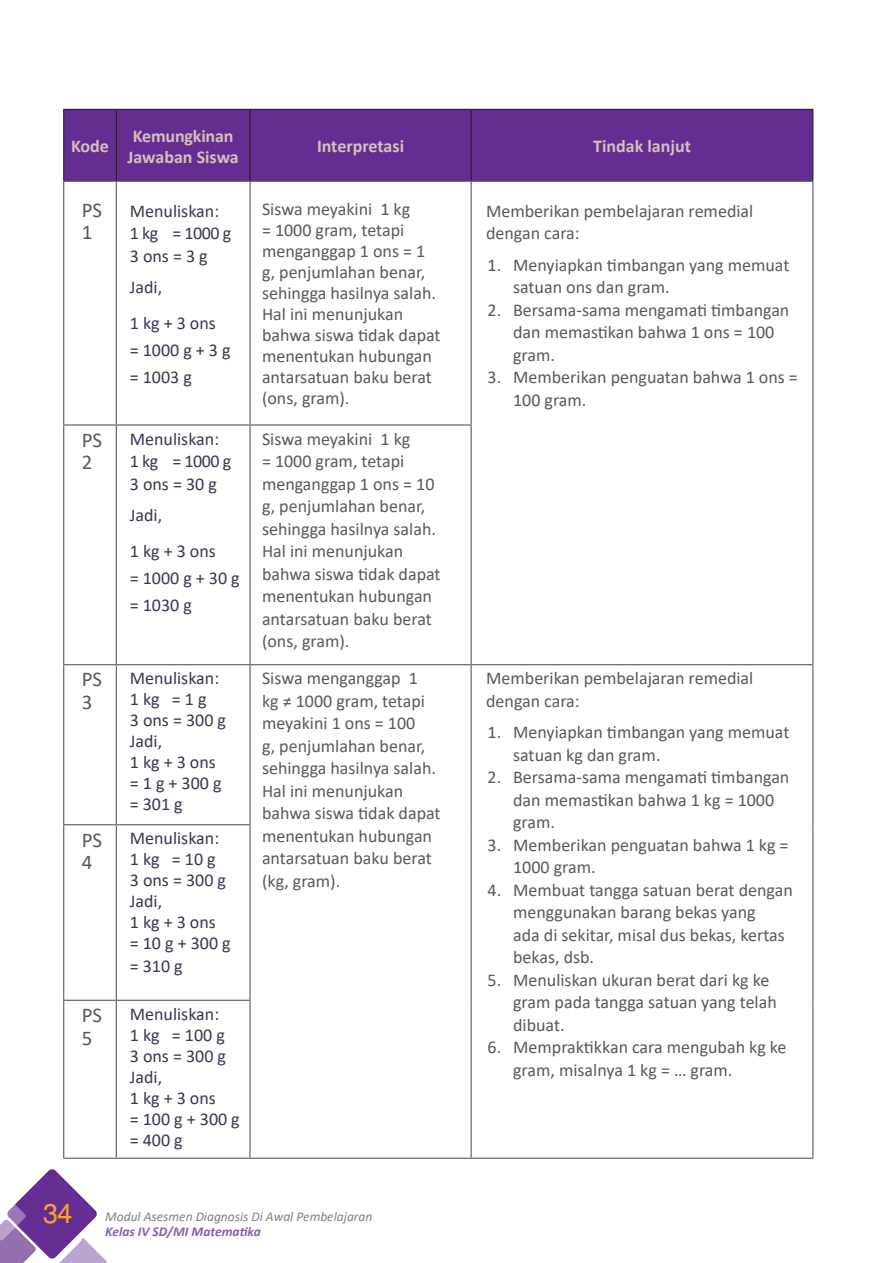
<style>
.page{position:relative;width:893px;height:1263px;background:#fff}
.page>*{position:absolute;margin:0;border:0;box-sizing:border-box;transform-origin:0 0}
.t1{font:21px/22.5px "Calibri";color:#58595b}
.t2{font:18px/22.5px "Calibri";color:#58595b}
.t3{font:18px/21px "Calibri";color:#3a3751}
.t4{font:700 18px/21px "Calibri";color:#d6c0bb}
.t5{font:italic 13.5px/15px "Calibri";color:#58595b}
.s1{font-family:"Helvetica";font-style:normal;font-size:27px;color:#faa22c}
.s2{font-weight:700;color:#652d91}
</style>
<div class="page">
<svg style="left:0;top:1169px;width:107px;height:94px"></svg>
<div style="left:64px;top:110px;width:748px;height:71px;background:#652d91"></div>
<hr style="left:63px;top:181px;width:53px;height:1px;background:#58595b">
<hr style="left:63px;top:182px;width:1px;height:242px;background:#58595b">
<hr style="left:116px;top:181px;width:134px;height:1px;background:#58595b">
<hr style="left:116px;top:182px;width:1px;height:242px;background:#58595b">
<hr style="left:250px;top:181px;width:221px;height:1px;background:#58595b">
<hr style="left:249px;top:182px;width:2px;height:242px;background:#58595b">
<hr style="left:471px;top:181px;width:342px;height:1px;background:#58595b">
<hr style="left:471px;top:182px;width:1px;height:242px;background:#58595b">
<hr style="left:812px;top:182px;width:1px;height:243px;background:#58595b">
<hr style="left:63px;top:424px;width:53px;height:2px;background:#58595b">
<hr style="left:63px;top:426px;width:1px;height:238px;background:#58595b">
<hr style="left:116px;top:424px;width:134px;height:2px;background:#58595b">
<hr style="left:116px;top:426px;width:1px;height:238px;background:#58595b">
<hr style="left:250px;top:424px;width:222px;height:2px;background:#58595b">
<hr style="left:249px;top:426px;width:2px;height:238px;background:#58595b">
<hr style="left:471px;top:426px;width:1px;height:238px;background:#58595b">
<hr style="left:812px;top:425px;width:1px;height:239px;background:#58595b">
<hr style="left:63px;top:664px;width:53px;height:1px;background:#58595b">
<hr style="left:63px;top:665px;width:1px;height:159px;background:#58595b">
<hr style="left:116px;top:664px;width:134px;height:1px;background:#58595b">
<hr style="left:116px;top:665px;width:1px;height:159px;background:#58595b">
<hr style="left:250px;top:664px;width:221px;height:1px;background:#58595b">
<hr style="left:249px;top:665px;width:2px;height:159px;background:#58595b">
<hr style="left:471px;top:664px;width:342px;height:1px;background:#58595b">
<hr style="left:471px;top:665px;width:1px;height:160px;background:#58595b">
<hr style="left:812px;top:665px;width:1px;height:160px;background:#58595b">
<hr style="left:63px;top:824px;width:53px;height:1px;background:#58595b">
<hr style="left:63px;top:825px;width:1px;height:175px;background:#58595b">
<hr style="left:116px;top:824px;width:135px;height:1px;background:#58595b">
<hr style="left:116px;top:825px;width:1px;height:175px;background:#58595b">
<hr style="left:249px;top:825px;width:2px;height:175px;background:#58595b">
<hr style="left:471px;top:825px;width:1px;height:175px;background:#58595b">
<hr style="left:812px;top:825px;width:1px;height:175px;background:#58595b">
<hr style="left:63px;top:1000px;width:53px;height:1px;background:#58595b">
<hr style="left:63px;top:1001px;width:1px;height:157px;background:#58595b">
<hr style="left:116px;top:1000px;width:135px;height:1px;background:#58595b">
<hr style="left:116px;top:1001px;width:1px;height:157px;background:#58595b">
<hr style="left:249px;top:1001px;width:2px;height:157px;background:#58595b">
<hr style="left:471px;top:1000px;width:1px;height:158px;background:#58595b">
<hr style="left:812px;top:1000px;width:1px;height:158px;background:#58595b">
<hr style="left:63px;top:1158px;width:53px;height:1px;background:#58595b">
<hr style="left:116px;top:1158px;width:134px;height:1px;background:#58595b">
<hr style="left:250px;top:1158px;width:221px;height:1px;background:#58595b">
<hr style="left:471px;top:1158px;width:342px;height:1px;background:#58595b">
<hr style="left:471px;top:109px;width:342px;height:1px;background:#222121">
<hr style="left:812px;top:110px;width:1px;height:71px;background:#222121">
<hr style="left:250px;top:109px;width:221px;height:1px;background:#222121">
<hr style="left:471px;top:110px;width:1px;height:71px;background:#222121">
<hr style="left:116px;top:109px;width:134px;height:1px;background:#222121">
<hr style="left:249px;top:110px;width:2px;height:71px;background:#222121">
<hr style="left:63px;top:109px;width:53px;height:1px;background:#222121">
<hr style="left:63px;top:110px;width:1px;height:71px;background:#222121">
<hr style="left:116px;top:110px;width:1px;height:71px;background:#222121">
<p class="t4" style="left:71px;top:135px;width:39px">Kode</p>
<p class="t4" style="left:128px;top:125px;width:113px">Kemungkinan<br>Jawaban Siswa</p>
<p class="t4" style="left:317px;top:135px;width:89px">Interpretasi</p>
<p class="t4" style="left:593px;top:135px;width:99px">Tindak lanjut</p>
<p class="t1" style="left:82px;top:198px;width:22px">PS<br>1</p>
<p class="t3" style="left:130px;top:199px;width:103px;line-height:22.5px">Menuliskan:<br>1 kg = 1000 g<br>3 ons = 3 g</p>
<p class="t3" style="left:130px;top:269px;width:88px;line-height:36px">Jadi,<br>1 kg + 3 ons</p>
<p class="t3" style="left:130px;top:336px;width:102px;line-height:27px">= 1000 g + 3 g = 1003 g</p>
<p class="t1" style="left:82px;top:428px;width:22px">PS<br>2</p>
<p class="t3" style="left:130px;top:427px;width:103px;line-height:22.5px">Menuliskan:<br>1 kg = 1000 g<br>3 ons = 30 g</p>
<p class="t3" style="left:130px;top:497px;width:88px;line-height:36px">Jadi,<br>1 kg + 3 ons</p>
<p class="t3" style="left:130px;top:564px;width:111px;line-height:27px">= 1000 g + 30 g = 1030 g</p>
<p class="t2" style="left:262px;top:198px;width:180px;line-height:21px">Siswa meyakini 1 kg<br>= 1000 gram, tetapi menganggap 1 ons = 1 g, penjumlahan benar, sehingga hasilnya salah.<br>Hal ini menunjukan bahwa siswa tidak dapat menentukan hubungan antarsatuan baku berat (ons, gram).</p>
<p class="t2" style="left:486px;top:199px;width:269px">Memberikan pembelajaran remedial dengan cara:</p>
<p class="t2" style="left:513px;top:253px;width:278px;text-indent:-26px">1. Menyiapkan timbangan yang memuat satuan ons dan gram.</p>
<p class="t2" style="left:513px;top:298px;width:278px;text-indent:-26px">2. Bersama-sama mengamati timbangan dan memastikan bahwa 1 ons = 100 gram.</p>
<p class="t2" style="left:513px;top:365px;width:286px;text-indent:-26px">3. Memberikan penguatan bahwa 1 ons =<br>100 gram.</p>
<p class="t2" style="left:262px;top:427px;width:180px">Siswa meyakini 1 kg<br>= 1000 gram, tetapi menganggap 1 ons = 10 g, penjumlahan benar, sehingga hasilnya salah.<br>Hal ini menunjukan bahwa siswa tidak dapat menentukan hubungan antarsatuan baku berat (ons, gram).</p>
<p class="t1" style="left:82px;top:668px;width:22px">PS<br>3</p>
<p class="t3" style="left:130px;top:667px;width:98px">Menuliskan:<br>1 kg = 1 g<br>3 ons = 300 g<br>Jadi,<br>1 kg + 3 ons = 1 g + 300 g = 301 g</p>
<p class="t2" style="left:262px;top:667px;width:180px">Siswa menganggap 1<br>kg ≠ 1000 gram, tetapi meyakini 1 ons = 100<br>g, penjumlahan benar, sehingga hasilnya salah.<br>Hal ini menunjukan bahwa siswa tidak dapat menentukan hubungan antarsatuan baku berat (kg, gram).</p>
<p class="t2" style="left:486px;top:667px;width:269px">Memberikan pembelajaran remedial dengan cara:</p>
<p class="t2" style="left:513px;top:721px;width:278px;text-indent:-26px">1. Menyiapkan timbangan yang memuat satuan kg dan gram.</p>
<p class="t2" style="left:513px;top:766px;width:278px;text-indent:-26px">2. Bersama-sama mengamati timbangan dan memastikan bahwa 1 kg = 1000 gram.</p>
<p class="t2" style="left:513px;top:833px;width:277px;text-indent:-26px">3. Memberikan penguatan bahwa 1 kg =<br>1000 gram.</p>
<p class="t2" style="left:513px;top:878px;width:281px;text-indent:-26px">4. Membuat tangga satuan berat dengan menggunakan barang bekas yang<br>ada di sekitar, misal dus bekas, kertas bekas, dsb.</p>
<p class="t2" style="left:513px;top:968px;width:265px;text-indent:-26px">5. Menuliskan ukuran berat dari kg ke gram pada tangga satuan yang telah dibuat.</p>
<p class="t2" style="left:513px;top:1036px;width:275px;text-indent:-26px">6. Mempraktikkan cara mengubah kg ke gram, misalnya 1 kg = … gram.</p>
<p class="t1" style="left:82px;top:828px;width:22px">PS<br>4</p>
<p class="t3" style="left:130px;top:827px;width:102px">Menuliskan:<br>1 kg = 10 g<br>3 ons = 300 g<br>Jadi,<br>1 kg + 3 ons<br>= 10 g + 300 g = 310 g</p>
<p class="t1" style="left:82px;top:1003px;width:22px">PS<br>5</p>
<p class="t3" style="left:130px;top:1003px;width:111px">Menuliskan:<br>1 kg = 100 g<br>3 ons = 300 g<br>Jadi,<br>1 kg + 3 ons<br>= 100 g + 300 g = 400 g</p>
<p class="t5" style="left:105px;top:1209px;width:269px;text-indent:-62px"><span class="s1">34</span> Modul Asesmen Diagnosis Di Awal Pembelajaran<br><span class="s2">Kelas IV SD/MI Matematika</span></p>
</div>
